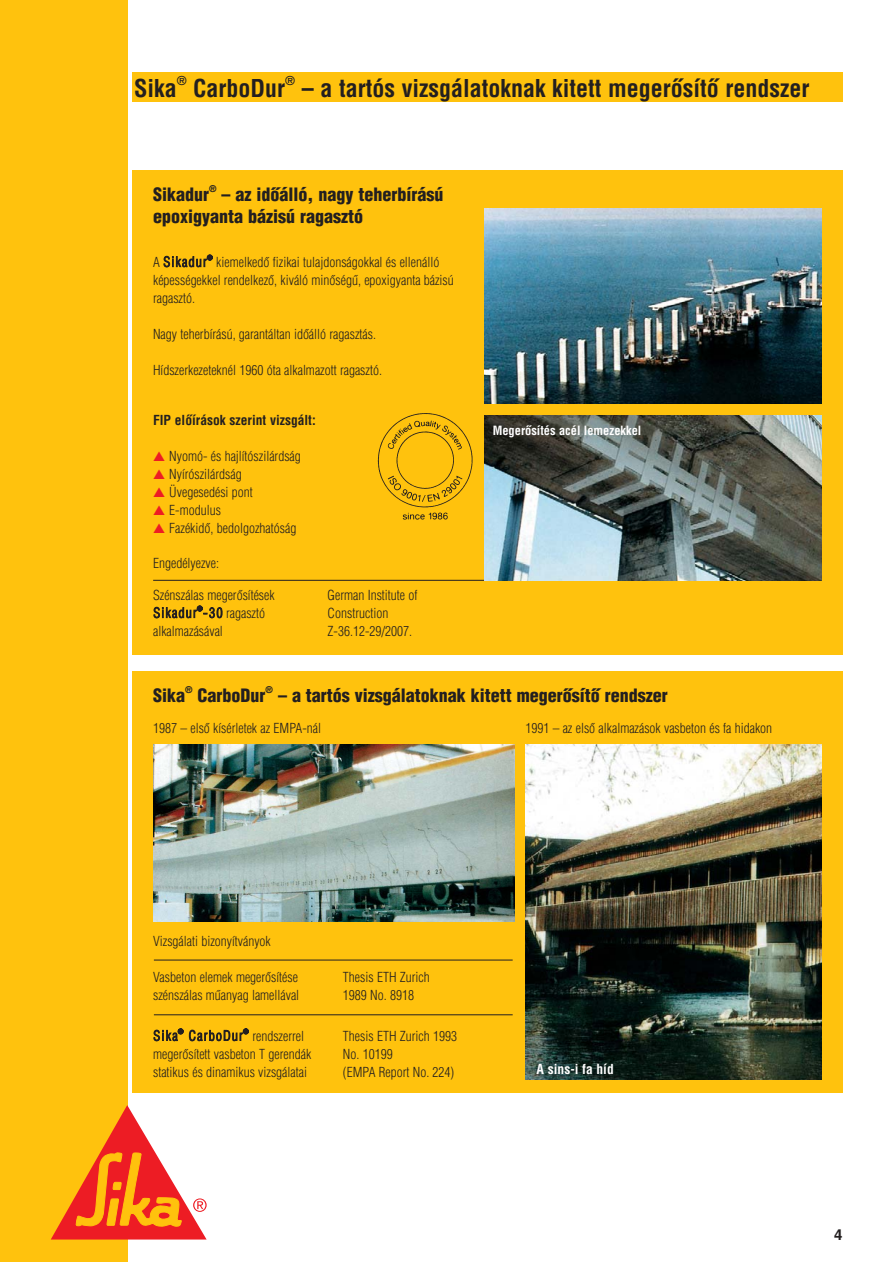
<style>
.page{position:relative;width:893px;height:1262px;background:#fff}
.page>*{position:absolute;margin:0;border:0;box-sizing:border-box;transform-origin:0 0}
.t1{font:700 condensed 24px "H Helvetica";color:#231f20}
.t2{font:900 condensed 18px/21.8px "H Helvetica";color:#231f20}
.t3{font:700 15px "H Helvetica";color:#231f20}
.t4{font:300 condensed 13.5px/18px "H Helvetica";color:#231f20}
.t5{font:700 condensed 13.5px "H Helvetica";color:#231f20}
.t6{font:300 condensed 13.5px "H Helvetica";letter-spacing:.09em;color:#231f20}
.t7{font:700 condensed 13.5px "H Helvetica";color:#fff}
.t8{font:700 condensed 12.45px "H Helvetica";color:#fff}
.t9{font:700 condensed 12px "H Helvetica";color:#231f20}
.t10{font:900 condensed 9px "H Helvetica";color:#231f20}
.t11{font:300 condensed 6.75px "H Helvetica";color:#231f20}
.s1{color:#ed1c24}
</style>
<div class="page">
<div style="left:132px;top:72px;width:710px;height:30px;background:#ffc20d"></div>
<div style="left:132px;top:170px;width:710px;height:485px;background:#ffc20d"></div>
<div style="left:132px;top:671px;width:710px;height:421px;background:#ffc20d"></div>
<img style="left:485px;top:208px;width:336px;height:195px">
<img style="left:485px;top:415px;width:336px;height:165px">
<img style="left:153px;top:744px;width:361px;height:177px">
<img style="left:525px;top:744px;width:296px;height:335px">
<img style="left:377px;top:413px;width:96px;height:107px">
<hr style="left:153px;top:580px;width:331px;height:1px;background:#231f20">
<hr style="left:154px;top:959px;width:358px;height:1px;background:#231f20">
<hr style="left:154px;top:1014px;width:358px;height:1px;background:#231f20">
<div style="left:0;top:0;width:128px;height:1262px;background:#ffc20d"></div>
<svg style="left:51px;top:1105px;width:156px;height:134px"></svg>
<h1 class="t1" style="left:134px;top:78px;width:44px">Sika</h1>
<p class="t9" style="left:177px;top:76px;width:11px">®</p>
<h1 class="t1" style="left:193px;top:78px;width:93px">CarboDur</h1>
<p class="t9" style="left:285px;top:76px;width:11px">®</p>
<h1 class="t1" style="left:302px;top:78px;width:509px">– a tartós vizsgálatoknak kitett megerôsítô rendszer</h1>
<h2 class="t2" style="left:153px;top:185px;width:57px">Sikadur</h2>
<p class="t10" style="left:209px;top:185px;width:9px">®</p>
<h2 class="t2" style="left:153px;top:185px;width:292px;text-indent:68px">– az idôálló, nagy teherbírású epoxigyanta bázisú ragasztó</h2>
<p class="t6" style="left:153px;top:256px;width:55px">A Sikadur</p>
<p class="t11" style="left:207px;top:255px;width:7px">®</p>
<p class="t4" style="left:153px;top:254px;width:302px;text-indent:63px">kiemelkedô fizikai tulajdonságokkal és ellenálló képességekkel rendelkezô, kiváló minôségû, epoxigyanta bázisú ragasztó.</p>
<p class="t4" style="left:153px;top:326px;width:224px">Nagy teherbírású, garantáltan idôálló ragasztás.</p>
<p class="t4" style="left:153px;top:362px;width:230px">Hídszerkezeteknél 1960 óta alkalmazott ragasztó.</p>
<p class="t5" style="left:153px;top:414px;width:164px">FIP elôírások szerint vizsgált:</p>
<p class="t4" style="left:153px;top:448px;width:149px"><span class="s1">▲</span> Nyomó- és hajlítószilárdság</p>
<p class="t4" style="left:153px;top:466px;width:90px"><span class="s1">▲</span> Nyírószilárdság</p>
<p class="t4" style="left:153px;top:484px;width:101px"><span class="s1">▲</span> Üvegesedési pont</p>
<p class="t4" style="left:153px;top:502px;width:69px"><span class="s1">▲</span> E-modulus</p>
<p class="t4" style="left:153px;top:520px;width:145px"><span class="s1">▲</span> Fazékidô, bedolgozhatóság</p>
<p class="t4" style="left:153px;top:555px;width:67px">Engedélyezve:</p>
<p class="t4" style="left:153px;top:587px;width:123px">Szénszálas megerôsítések<br>Sikadur</p>
<p class="t11" style="left:197px;top:606px;width:7px">®</p>
<p class="t4" style="left:153px;top:604px;width:113px;text-indent:50px">-30 ragasztó alkalmazásával</p>
<p class="t4" style="left:327px;top:586px;width:91px">German Institute of<br>Construction<br>Z-36.12-29/2007.</p>
<p class="t8" style="left:492px;top:425px;width:150px">Megerôsítés acél lemezekkel</p>
<h2 class="t2" style="left:153px;top:686px;width:33px">Sika</h2>
<p class="t10" style="left:185px;top:686px;width:9px">®</p>
<h2 class="t2" style="left:197px;top:686px;width:69px">CarboDur</h2>
<p class="t10" style="left:265px;top:686px;width:9px">®</p>
<h2 class="t2" style="left:278px;top:686px;width:391px">– a tartós vizsgálatoknak kitett megerôsítô rendszer</h2>
<p class="t4" style="left:153px;top:719px;width:169px">1987 – elsô kísérletek az EMPA-nál</p>
<p class="t4" style="left:525px;top:719px;width:248px">1991 – az elsô alkalmazások vasbeton és fa hidakon</p>
<p class="t4" style="left:153px;top:933px;width:119px">Vizsgálati bizonyítványok</p>
<p class="t4" style="left:153px;top:969px;width:148px">Vasbeton elemek megerôsítése szénszálas mûanyag lamellával</p>
<p class="t4" style="left:343px;top:969px;width:88px">Thesis ETH Zurich<br>1989 No. 8918</p>
<p class="t4" style="left:153px;top:1027px;width:26px">Sika</p>
<p class="t11" style="left:178px;top:1028px;width:7px">®</p>
<p class="t6" style="left:188px;top:1030px;width:56px">CarboDur</p>
<p class="t11" style="left:243px;top:1028px;width:7px">®</p>
<p class="t4" style="left:153px;top:1027px;width:160px;text-indent:99px">rendszerrel megerôsített vasbeton T gerendák statikus és dinamikus vizsgálatai</p>
<p class="t4" style="left:343px;top:1027px;width:116px">Thesis ETH Zurich 1993<br>No. 10199<br>(EMPA Report No. 224)</p>
<p class="t7" style="left:536px;top:1063px;width:79px">A sins-i fa híd</p>
<p class="t3" style="left:834px;top:1228px;width:10px">4</p>
</div>
